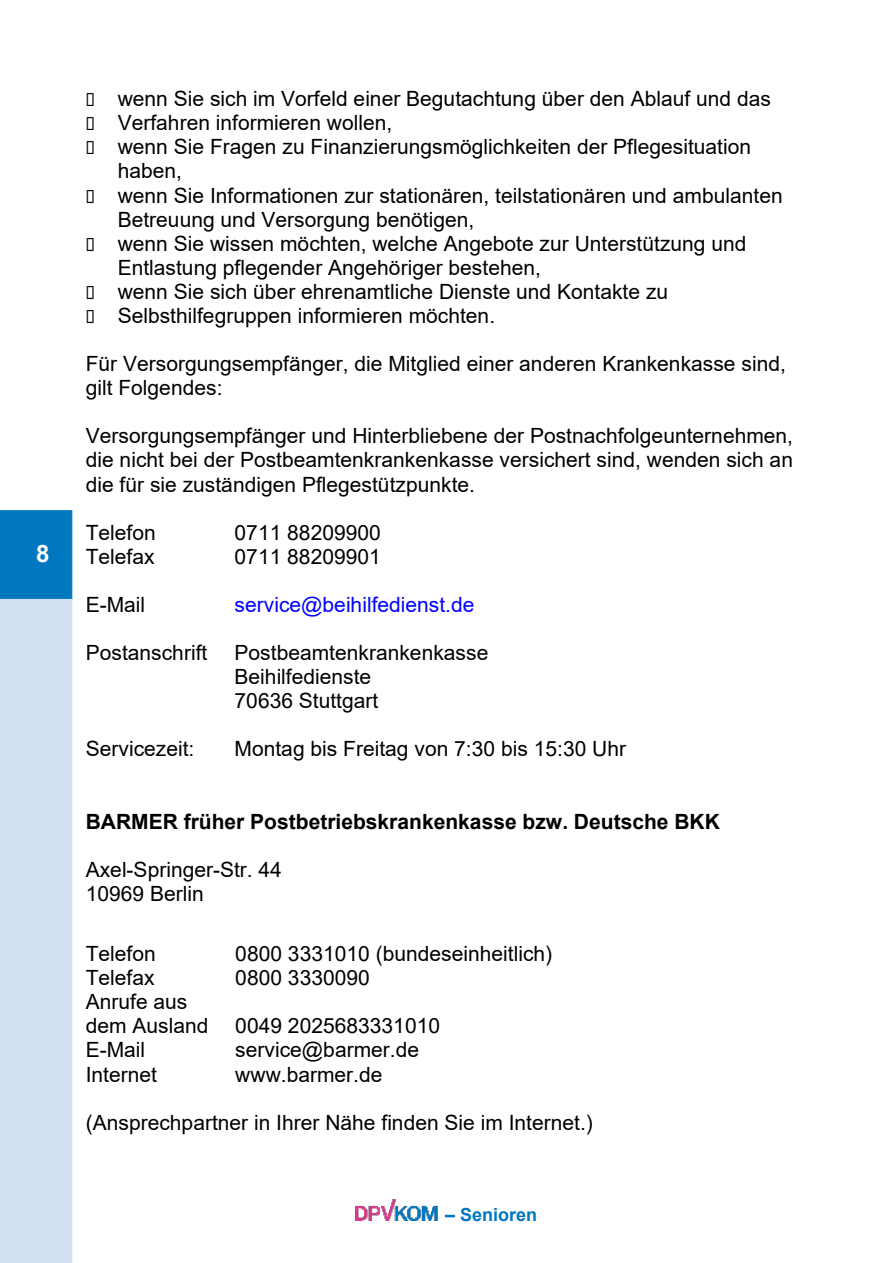
<style>
.page{position:relative;width:893px;height:1263px;background:#fff}
.page>*{position:absolute;margin:0;border:0;box-sizing:border-box;transform-origin:0 0}
.t1{font:700 24px "Arial";color:#fff}
.t2{font:21px/24.2px "Arial";color:#000}
.t3{font:700 21px "Arial";color:#000}
.t4{font:21px "Arial";color:#00f}
.t5{font:700 18px "Arial";color:#0078c0}
</style>
<div class="page">
<div style="left:0;top:510px;width:72px;height:89px;background:#0078c0"></div>
<div style="left:0;top:599px;width:72px;height:664px;background:#d3e0f4"></div>
<img style="left:356px;top:1199px;width:82px;height:22px">
<p class="t1" style="left:36px;top:545px;width:15px">8</p>
<p class="t2" style="left:118px;top:89px;width:666px">wenn Sie sich im Vorfeld einer Begutachtung über den Ablauf und das Verfahren informieren wollen,<br>wenn Sie Fragen zu Finanzierungsmöglichkeiten der Pflegesituation haben,<br>wenn Sie Informationen zur stationären, teilstationären und ambulanten Betreuung und Versorgung benötigen,<br>wenn Sie wissen möchten, welche Angebote zur Unterstützung und Entlastung pflegender Angehöriger bestehen,<br>wenn Sie sich über ehrenamtliche Dienste und Kontakte zu Selbsthilfegruppen informieren möchten.</p>
<p class="t2" style="left:86px;top:354px;width:702px">Für Versorgungsempfänger, die Mitglied einer anderen Krankenkasse sind, gilt Folgendes:</p>
<p class="t2" style="left:86px;top:426px;width:709px;text-align:justify">Versorgungsempfänger und Hinterbliebene der Postnachfolgeunternehmen, die nicht bei der Postbeamtenkrankenkasse versichert sind, wenden sich an die für sie zuständigen Pflegestützpunkte.</p>
<p class="t2" style="left:86px;top:522px;width:72px">Telefon</p>
<p class="t2" style="left:235px;top:522px;width:148px">0711 88209900</p>
<p class="t2" style="left:86px;top:546px;width:70px">Telefax</p>
<p class="t2" style="left:235px;top:546px;width:148px">0711 88209901</p>
<p class="t2" style="left:86px;top:594px;width:61px">E-Mail</p>
<p class="t4" style="left:235px;top:597px;width:241px">service@beihilfedienst.de</p>
<p class="t2" style="left:86px;top:642px;width:123px">Postanschrift</p>
<p class="t2" style="left:235px;top:642px;width:255px">Postbeamtenkrankenkasse<br>Beihilfedienste<br>70636 Stuttgart</p>
<p class="t2" style="left:86px;top:739px;width:110px">Servicezeit:</p>
<p class="t2" style="left:235px;top:739px;width:393px">Montag bis Freitag von 7:30 bis 15:30 Uhr</p>
<p class="t3" style="left:86px;top:813px;width:636px">BARMER früher Postbetriebskrankenkasse bzw. Deutsche BKK</p>
<p class="t2" style="left:86px;top:859px;width:198px">Axel-Springer-Str. 44<br>10969 Berlin</p>
<p class="t2" style="left:86px;top:943px;width:72px">Telefon</p>
<p class="t2" style="left:235px;top:943px;width:318px">0800 3331010 (bundeseinheitlich)</p>
<p class="t2" style="left:86px;top:968px;width:70px">Telefax</p>
<p class="t2" style="left:235px;top:968px;width:136px">0800 3330090</p>
<p class="t2" style="left:86px;top:992px;width:124px">Anrufe aus dem Ausland</p>
<p class="t2" style="left:235px;top:1016px;width:206px">0049 2025683331010</p>
<p class="t2" style="left:86px;top:1040px;width:61px">E-Mail</p>
<p class="t2" style="left:235px;top:1040px;width:185px">service@barmer.de</p>
<p class="t2" style="left:86px;top:1064px;width:73px">Internet</p>
<p class="t2" style="left:235px;top:1064px;width:149px">www.barmer.de</p>
<p class="t2" style="left:86px;top:1112px;width:509px">(Ansprechpartner in Ihrer Nähe finden Sie im Internet.)</p>
<p class="t5" style="left:445px;top:1207px;width:94px">– Senioren</p>
</div>
